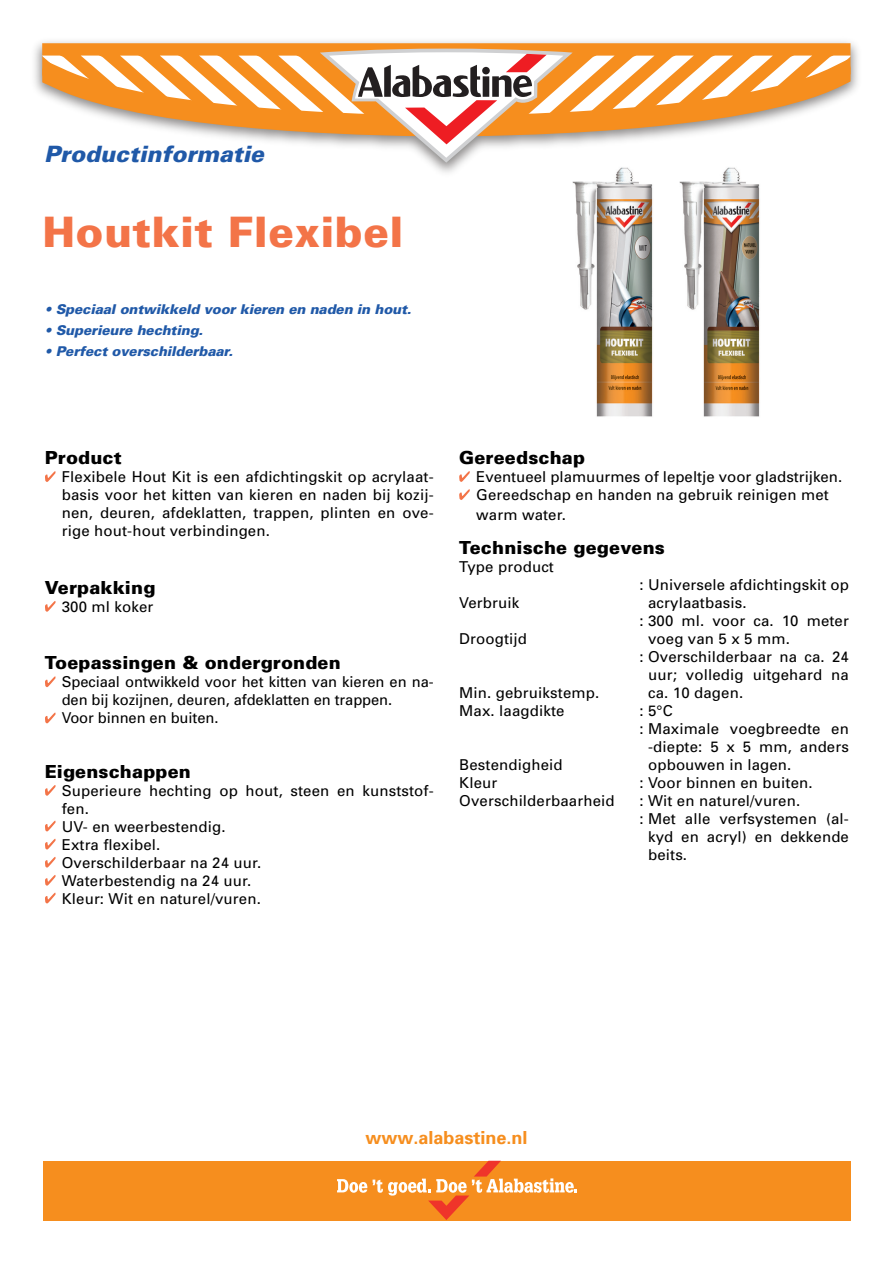
<style>
.page{position:relative;width:893px;height:1263px;background:#fff}
.page>*{position:absolute;margin:0;border:0;box-sizing:border-box;transform-origin:0 0}
.t1{font:900 42px "Univers";letter-spacing:.01em;color:#f37448}
.t2{font:italic 900 22.5px "Univers";color:#2059a8}
.t3{font:900 18px "Univers";letter-spacing:.01em;color:#000}
.t4{font:700 18px "Univers";color:#f68e1e}
.t5{font:15px/18px "Univers";letter-spacing:.01em;color:#000}
.t6{font:italic 900 13.5px "Univers";letter-spacing:-.01em;color:#2059a8}
</style>
<div class="page">
<img style="left:34px;top:43px;width:824px;height:130px">
<svg style="left:42px;top:41px;width:809px;height:8px;background:#f3a959"></svg>
<svg style="left:42px;top:49px;width:809px;height:114px"></svg>
<div style="left:43px;top:1161px;width:808px;height:59px;background:#f68e1e"></div>
<svg style="left:337px;top:1179px;width:30px;height:14px"></svg>
<svg style="left:373px;top:1161px;width:204px;height:59px"></svg>
<img style="left:556px;top:155px;width:106px;height:262px">
<img style="left:662px;top:155px;width:133px;height:262px">
<svg style="left:45px;top:785px;width:10px;height:11px"></svg>
<svg style="left:45px;top:821px;width:10px;height:10px"></svg>
<svg style="left:45px;top:857px;width:10px;height:11px"></svg>
<svg style="left:45px;top:839px;width:10px;height:10px"></svg>
<svg style="left:45px;top:875px;width:10px;height:11px"></svg>
<svg style="left:45px;top:713px;width:10px;height:10px"></svg>
<svg style="left:45px;top:893px;width:10px;height:10px"></svg>
<svg style="left:45px;top:676px;width:10px;height:11px"></svg>
<svg style="left:45px;top:601px;width:10px;height:11px"></svg>
<svg style="left:45px;top:471px;width:10px;height:11px"></svg>
<svg style="left:459px;top:471px;width:11px;height:11px"></svg>
<svg style="left:459px;top:489px;width:11px;height:11px"></svg>
<h2 class="t2" style="left:44px;top:140px;width:221px">Productinformatie</h2>
<h1 class="t1" style="left:43px;top:206px;width:362px">Houtkit Flexibel</h1>
<p class="t6" style="left:45px;top:301px;width:368px">• Speciaal ontwikkeld voor kieren en naden in hout.</p>
<p class="t6" style="left:45px;top:322px;width:160px">• Superieure hechting.</p>
<p class="t6" style="left:45px;top:343px;width:190px">• Perfect overschilderbaar.</p>
<p class="t3" style="left:45px;top:446px;width:79px">Product</p>
<p class="t5" style="left:62px;top:467px;width:374px;text-align:justify">Flexibele Hout Kit is een afdichtingskit op acrylaat&shy;basis voor het kitten van kieren en naden bij kozij&shy;nen, deuren, afdeklatten, trappen, plinten en ove&shy;rige hout-hout verbindingen.</p>
<p class="t3" style="left:45px;top:576px;width:112px">Verpakking</p>
<p class="t5" style="left:62px;top:597px;width:93px">300 ml koker</p>
<p class="t3" style="left:45px;top:652px;width:298px">Toepassingen &amp; ondergronden</p>
<p class="t5" style="left:62px;top:673px;width:374px">Speciaal ontwikkeld voor het kitten van kieren en na&shy;den bij kozijnen, deuren, afdeklatten en trappen.<br>Voor binnen en buiten.</p>
<p class="t3" style="left:45px;top:760px;width:148px">Eigenschappen</p>
<p class="t5" style="left:62px;top:781px;width:373px">Superieure hechting op hout, steen en kunststof&shy;fen.<br>UV- en weerbestendig.<br>Extra flexibel.<br>Overschilderbaar na 24 uur.<br>Waterbestendig na 24 uur.<br>Kleur: Wit en naturel/vuren.</p>
<p class="t3" style="left:459px;top:446px;width:127px">Gereedschap</p>
<p class="t5" style="left:476px;top:467px;width:367px">Eventueel plamuurmes of lepeltje voor gladstrijken.<br>Gereedschap en handen na gebruik reinigen met</p>
<p class="t5" style="left:476px;top:505px;width:91px">warm water.</p>
<p class="t3" style="left:459px;top:536px;width:207px">Technische gegevens</p>
<p class="t5" style="left:459px;top:557px;width:96px">Type product</p>
<p class="t5" style="left:459px;top:593px;width:62px">Verbruik</p>
<p class="t5" style="left:459px;top:629px;width:69px">Droogtijd</p>
<p class="t5" style="left:639px;top:575px;width:211px">: Universele afdichtingskit op</p>
<p class="t5" style="left:639px;top:611px;width:211px">: 300 ml. voor ca. 10 meter</p>
<p class="t5" style="left:639px;top:647px;width:211px">: Overschilderbaar na ca. 24</p>
<p class="t5" style="left:648px;top:593px;width:100px">acrylaatbasis.</p>
<p class="t5" style="left:648px;top:629px;width:143px">voeg van 5 x 5 mm.</p>
<p class="t5" style="left:648px;top:665px;width:202px">uur; volledig uitgehard na ca. 10 dagen.</p>
<p class="t5" style="left:459px;top:683px;width:142px">Min. gebruikstemp.<br>Max. laagdikte</p>
<p class="t5" style="left:639px;top:701px;width:211px">: 5°C<br>: Maximale voegbreedte en</p>
<p class="t5" style="left:459px;top:755px;width:157px">Bestendigheid<br>Kleur<br>Overschilderbaarheid</p>
<p class="t5" style="left:648px;top:737px;width:202px">-diepte: 5 x 5 mm, anders opbouwen in lagen.</p>
<p class="t5" style="left:639px;top:773px;width:211px">: Voor binnen en buiten.<br>: Wit en naturel/vuren.<br>: Met alle verfsystemen (al-</p>
<p class="t5" style="left:648px;top:827px;width:202px">kyd en acryl) en dekkende beits.</p>
<p class="t4" style="left:366px;top:1126px;width:164px">www.alabastine.nl</p>
</div>
